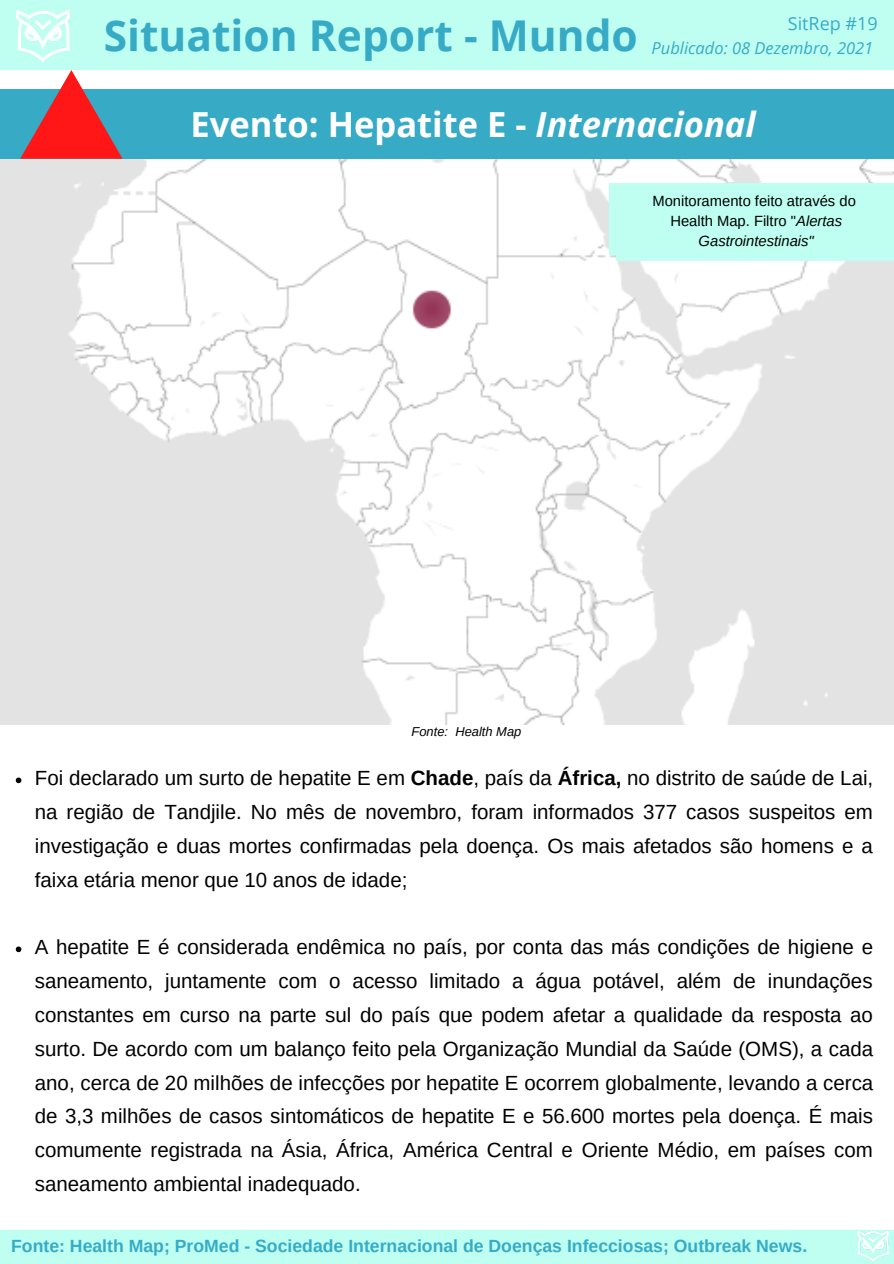
<style>
.page{position:relative;width:894px;height:1264px;background:#fff}
.page>*{position:absolute;margin:0;border:0;box-sizing:border-box;transform-origin:0 0}
.t1{font:700 42.45px "Open Sans";color:#37abc6}
.t2{font:700 34.5px "Open Sans";color:#fff}
.t3{font:20.55px/33.8px "Arimo";color:#000;text-align:justify}
.t4{font:18px "Open Sans";color:#37abc6}
.t5{font:700 17.7px "Arimo";color:#37abc6}
.t6{font:italic 16.5px "Open Sans";color:#37abc6}
.t7{font:italic 14.7px/20.2px "Arimo";color:#000;text-align:center}
.t8{font:14.7px "Arimo";color:#000}
.t9{font:italic 12.9px "Arimo";color:#000}
.s1{font-style:italic}
.s2{font-style:normal}
.s3{font-weight:700}
</style>
<div class="page">
<div style="left:0;top:0;width:893px;height:70px;background:#befff1"></div>
<img style="left:16px;top:9px;width:54px;height:53px">
<img style="left:0;top:159px;width:893px;height:565px">
<div style="left:0;top:89px;width:893px;height:70px;background:#37abc6"></div>
<div style="left:0;top:1229px;width:893px;height:34px;background:#befff1"></div>
<img style="left:856px;top:1229px;width:33px;height:33px">
<div style="left:616px;top:254px;width:277px;height:7px;background:#befff1"></div>
<div style="left:609px;top:183px;width:284px;height:71px;background:#befff1"></div>
<svg style="left:20px;top:70px;width:103px;height:89px"></svg>
<svg style="left:16px;top:777px;width:5px;height:6px"></svg>
<svg style="left:16px;top:946px;width:5px;height:6px"></svg>
<p class="t1" style="left:104px;top:6px;width:535px">Situation Report - Mundo</p>
<p class="t4" style="left:787px;top:11px;width:91px">SitRep #19</p>
<p class="t6" style="left:651px;top:36px;width:223px">Publicado: 08 Dezembro, 2021</p>
<p class="t2" style="left:190px;top:100px;width:566px">Evento: Hepatite E - <span class="s1">Internacional</span></p>
<p class="t8" style="left:652px;top:192px;width:205px">Monitoramento feito através do</p>
<p class="t7" style="left:670px;top:211px;width:173px"><span class="s2">Health Map. Filtro "</span>Alertas<br>Gastrointestinais"</p>
<p class="t9" style="left:411px;top:724px;width:111px">Fonte: Health Map</p>
<p class="t3" style="left:35px;top:761px;width:839px">Foi declarado um surto de hepatite E em <span class="s3">Chade</span>, país da <span class="s3">África,</span> no distrito de saúde de Lai, na região de Tandjile. No mês de novembro, foram informados 377 casos suspeitos em investigação e duas mortes confirmadas pela doença. Os mais afetados são homens e a faixa etária menor que 10 anos de idade;</p>
<p class="t3" style="left:35px;top:930px;width:839px">A hepatite E é considerada endêmica no país, por conta das más condições de higiene e saneamento, juntamente com o acesso limitado a água potável, além de inundações constantes em curso na parte sul do país que podem afetar a qualidade da resposta ao surto. De acordo com um balanço feito pela Organização Mundial da Saúde (OMS), a cada ano, cerca de 20 milhões de infecções por hepatite E ocorrem globalmente, levando a cerca de 3,3 milhões de casos sintomáticos de hepatite E e 56.600 mortes pela doença. É mais comumente registrada na Ásia, África, América Central e Oriente Médio, em países com saneamento ambiental inadequado.</p>
<p class="t5" style="left:11px;top:1236px;width:797px">Fonte: Health Map; ProMed - Sociedade Internacional de Doenças Infecciosas; Outbreak News.</p>
</div>
